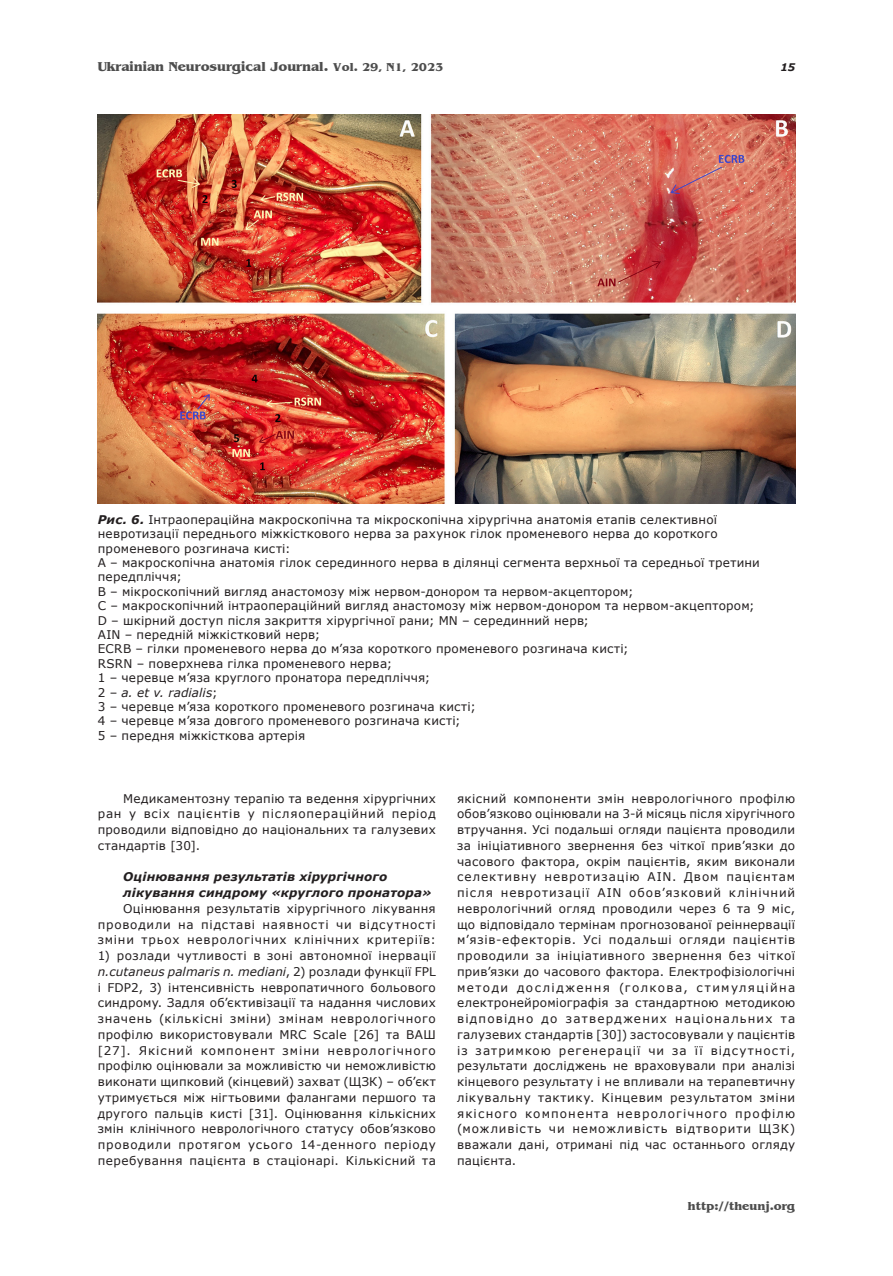
<style>
.page{position:relative;width:893px;height:1276px;background:#fff}
.page>*{position:absolute;margin:0;border:0;box-sizing:border-box;transform-origin:0 0}
.t1{font:700 13.5px "Benguiat";color:#4d4d4d}
._092_Body_ua{font:12px/15.8px "Verdana";letter-spacing:.03em;color:#231f20;text-align:justify}
._112_Ris_pidpys{font:12px/14.4px "Verdana";letter-spacing:.015em;color:#231f20;text-align:justify}
._093_Body_pidzag_ua{font:italic 700 12px/15.8px "Verdana";letter-spacing:.01em;color:#231f20}
.t2{font:700 12px "Benguiat";color:#4d4d4d}
._112_Ris_pidpys-2{font:italic 12px "Verdana";letter-spacing:.01em;color:#231f20}
.t3{font:italic 700 10.5px "Verdana";color:#231f20}
.s1{font-size:12px}
.s2{font-weight:700;font-style:italic}
.s3{font-style:normal}
.s4{font-style:italic}
</style>
<div class="page">
<img style="left:98px;top:115px;width:697px;height:388px">
<p class="t1" style="left:98px;top:59px;width:347px">Ukrainian Neurosurgical Journal. <span class="s1">Vol. 29, N1, 2023</span></p>
<p class="t3" style="left:780px;top:59px;width:16px">15</p>
<p class="_112_Ris_pidpys" style="left:98px;top:512px;width:621px"><span class="s2">Рис. 6.</span> Інтраопераційна макроскопічна та мікроскопічна хірургічна анатомія етапів селективної невротизації переднього міжкісткового нерва за рахунок гілок променевого нерва до короткого променевого розгинача кисті:</p>
<p class="_112_Ris_pidpys" style="left:98px;top:555px;width:664px">А – макроскопічна анатомія гілок серединного нерва в ділянці сегмента верхньої та середньої третини передпліччя;</p>
<p class="_112_Ris_pidpys" style="left:98px;top:584px;width:537px">В – мікроскопічний вигляд анастомозу між нервом-донором та нервом-акцептором;</p>
<p class="_112_Ris_pidpys" style="left:98px;top:598px;width:658px">С – макроскопічний інтраопераційний вигляд анастомозу між нервом-донором та нервом-акцептором;</p>
<p class="_112_Ris_pidpys" style="left:98px;top:613px;width:493px">D – шкірний доступ після закриття хірургічної рани; MN – серединний нерв;</p>
<p class="_112_Ris_pidpys" style="left:98px;top:627px;width:224px">AIN – передній міжкістковий нерв;</p>
<p class="_112_Ris_pidpys" style="left:98px;top:642px;width:532px">ECRB – гілки променевого нерва до м’яза короткого променевого розгинача кисті;</p>
<p class="_112_Ris_pidpys" style="left:98px;top:656px;width:296px">RSRN – поверхнева гілка променевого нерва;</p>
<p class="_112_Ris_pidpys" style="left:98px;top:670px;width:334px">1 – черевце м’яза круглого пронатора передпліччя;</p>
<p class="_112_Ris_pidpys-2" style="left:98px;top:684px;width:121px"><span class="s3">2 –</span> a. et v. radialis<span class="s3">;</span></p>
<p class="_112_Ris_pidpys" style="left:98px;top:699px;width:379px">3 – черевце м’яза короткого променевого розгинача кисті;</p>
<p class="_112_Ris_pidpys" style="left:98px;top:714px;width:364px">4 – черевце м’яза довгого променевого розгинача кисті;</p>
<p class="_112_Ris_pidpys" style="left:98px;top:728px;width:209px">5 – передня міжкісткова артерія</p>
<p class="_092_Body_ua" style="left:98px;top:790px;width:340px;text-indent:26px">Медикаментозну терапію та ведення хірургічних ран у всіх пацієнтів у післяопераційний період проводили відповідно до національних та галузевих стандартів [30].</p>
<p class="_093_Body_pidzag_ua" style="left:123px;top:869px;width:310px">Оцінювання результатів хірургічного лікування синдрому «круглого пронатора»</p>
<p class="_092_Body_ua" style="left:98px;top:900px;width:340px;text-indent:26px">Оцінювання результатів хірургічного лікування проводили на підставі наявності чи відсутності зміни трьох неврологічних клінічних критеріїв:</p>
<p class="_092_Body_ua" style="left:98px;top:947px;width:340px">1) розлади чутливості в зоні автономної інервації <span class="s4">n.cutaneus palmaris n. mediani</span>, 2) розлади функції FPL і FDP2, 3) інтенсивність невропатичного больового синдрому. Задля об’єктивізації та надання числових значень (кількісні зміни) змінам неврологічного профілю використовували MRC Scale [26] та ВАШ [27]. Якісний компонент зміни неврологічного профілю оцінювали за можливістю чи неможливістю виконати щипковий (кінцевий) захват (ЩЗК) ‒ об’єкт утримується між нігтьовими фалангами першого та другого пальців кисті [31]. Оцінювання кількісних змін клінічного неврологічного статусу обов’язково проводили протягом усього 14-денного періоду перебування пацієнта в стаціонарі. Кількісний та</p>
<p class="_092_Body_ua" style="left:457px;top:790px;width:340px">якісний компоненти змін неврологічного профілю обов’язково оцінювали на 3-й місяць після хіругічного втручання. Усі подальші огляди пацієнта проводили за ініціативного звернення без чіткої прив’язки до часового фактора, окрім пацієнтів, яким виконали селективну невротизацію AIN. Двом пацієнтам після невротизації AIN обов’язковий клінічний неврологічний огляд проводили через 6 та 9 міс, що відповідало термінам прогнозованої реіннервації м’язів-ефекторів. Усі подальші огляди пацієнтів проводили за ініціативного звернення без чіткої прив’язки до часового фактора. Електрофізіологічні методи дослідження (голкова, стимуляційна електронейроміографія за стандартною методикою відповідно до затверджених національних та галузевих стандартів [30]) застосовували у пацієнтів із затримкою регенерації чи за її відсутності, результати досліджень не враховували при аналізі кінцевого результату і не впливали на терапевтичну лікувальну тактику. Кінцевим результатом зміни якісного компонента неврологічного профілю (можливість чи неможливість відтворити ЩЗК) вважали дані, отримані під час останнього огляду пацієнта.</p>
<p class="t2" style="left:688px;top:1199px;width:109px">http://theunj.org</p>
</div>
